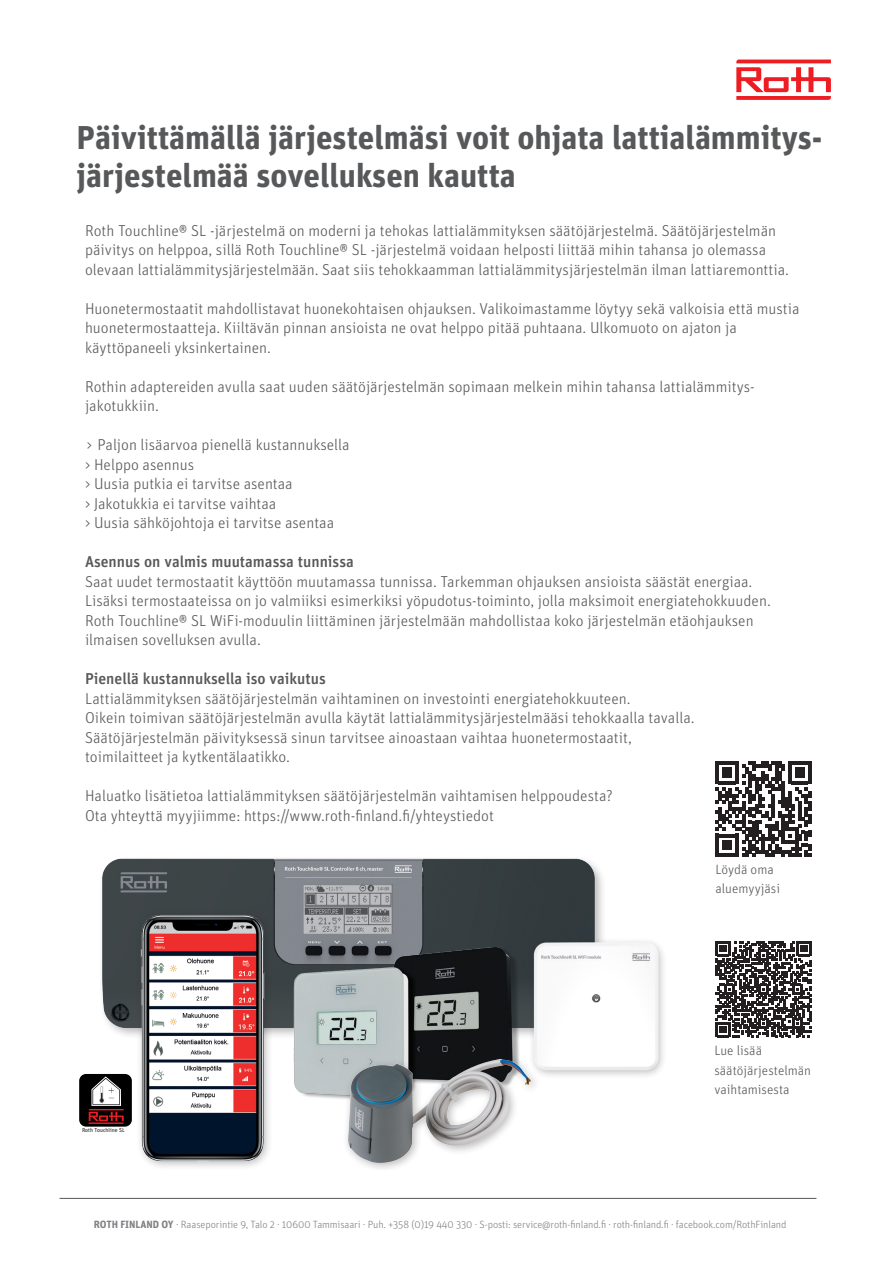
<style>
.page{position:relative;width:893px;height:1263px;background:#fff}
.page>*{position:absolute;margin:0;border:0;box-sizing:border-box;transform-origin:0 0}
.t1{font:700 33px/37px "Unit OT";color:#57585a}
.t2{font:300 15.75px/19.5px "Unit OT";color:#57585a}
.t3{font:500 15.75px "Unit OT";color:#57585a}
.t4{font:300 13.5px/19.5px "Unit OT";color:#57585a}
.t5{font:300 10.5px "Unit OT";letter-spacing:-.01em;color:#808285}
.t6{font:500 6px "Unit OT";letter-spacing:-.01em;color:#231f20}
.t7{font:5.7px "Unit OT";color:#231f20}
.s1{font-weight:700}
</style>
<div class="page">
<hr style="left:60px;top:1198px;width:756px;height:1px;background:#57585a">
<svg style="left:715px;top:761px;width:96px;height:96px"></svg>
<svg style="left:716px;top:941px;width:95px;height:96px"></svg>
<svg style="left:736px;top:60px;width:95px;height:40px"></svg>
<img style="left:102px;top:858px;width:501px;height:90px">
<img style="left:332px;top:948px;width:188px;height:151px">
<div style="left:342px;top:1053px;width:198px;height:116px;background:#231f20;opacity:.3"></div>
<img style="left:348px;top:1059px;width:183px;height:104px">
<img style="left:520px;top:928px;width:143px;height:167px">
<img style="left:79px;top:910px;width:253px;height:256px">
<p class="t1" style="left:77px;top:119px;width:747px">Päivittämällä järjestelmäsi voit ohjata lattialämmitys&shy;järjestelmää sovelluksen kautta</p>
<p class="t2" style="left:85px;top:221px;width:705px">Roth Touchline® SL -järjestelmä on moderni ja tehokas lattialämmityksen säätöjärjestelmä. Säätöjärjestelmän päivitys on helppoa, sillä Roth Touchline® SL -järjestelmä voidaan helposti liittää mihin tahansa jo olemassa olevaan lattialämmitysjärjestelmään. Saat siis tehokkaamman lattialämmitysjärjestelmän ilman lattiaremonttia.</p>
<p class="t2" style="left:85px;top:299px;width:716px">Huonetermostaatit mahdollistavat huonekohtaisen ohjauksen. Valikoimastamme löytyy sekä valkoisia että mustia huonetermostaatteja. Kiiltävän pinnan ansioista ne ovat helppo pitää puhtaana. Ulkomuoto on ajaton ja</p>
<p class="t2" style="left:85px;top:338px;width:187px">käyttöpaneeli yksinkertainen.</p>
<p class="t2" style="left:85px;top:377px;width:671px">Rothin adaptereiden avulla saat uuden säätöjärjestelmän sopimaan melkein mihin tahansa lattialämmitys-</p>
<p class="t2" style="left:85px;top:396px;width:75px">jakotukkiin.</p>
<p class="t2" style="left:97px;top:435px;width:254px">Paljon lisäarvoa pienellä kustannuksella</p>
<p class="t2" style="left:85px;top:455px;width:111px">&gt; Helppo asennus</p>
<p class="t2" style="left:85px;top:474px;width:209px">&gt; Uusia putkia ei tarvitse asentaa</p>
<p class="t2" style="left:85px;top:494px;width:193px">&gt; Jakotukkia ei tarvitse vaihtaa</p>
<p class="t2" style="left:85px;top:513px;width:251px">&gt; Uusia sähköjohtoja ei tarvitse asentaa</p>
<p class="t3" style="left:85px;top:552px;width:270px">Asennus on valmis muutamassa tunnissa</p>
<p class="t2" style="left:85px;top:572px;width:669px">Saat uudet termostaatit käyttöön muutamassa tunnissa. Tarkemman ohjauksen ansioista säästät energiaa.</p>
<p class="t2" style="left:85px;top:591px;width:687px">Lisäksi termostaateissa on jo valmiiksi esimerkiksi yöpudotus-toiminto, jolla maksimoit energiatehokkuuden.</p>
<p class="t2" style="left:85px;top:611px;width:670px">Roth Touchline® SL WiFi-moduulin liittäminen järjestelmään mahdollistaa koko järjestelmän etäohjauksen ilmaisen sovelluksen avulla.</p>
<p class="t3" style="left:85px;top:669px;width:242px">Pienellä kustannuksella iso vaikutus</p>
<p class="t2" style="left:85px;top:689px;width:547px">Lattialämmityksen säätöjärjestelmän vaihtaminen on investointi energiatehokkuuteen.</p>
<p class="t2" style="left:85px;top:708px;width:611px">Oikein toimivan säätöjärjestelmän avulla käytät lattialämmitysjärjestelmääsi tehokkaalla tavalla.</p>
<p class="t2" style="left:85px;top:728px;width:548px">Säätöjärjestelmän päivityksessä sinun tarvitsee ainoastaan vaihtaa huonetermostaatit,</p>
<p class="t2" style="left:85px;top:747px;width:206px">toimilaitteet ja kytkentälaatikko.</p>
<p class="t2" style="left:85px;top:786px;width:529px">Haluatko lisätietoa lattialämmityksen säätöjärjestelmän vaihtamisen helppoudesta?</p>
<p class="t2" style="left:85px;top:806px;width:410px">Ota yhteyttä myyjiimme: https://www.roth-finland.fi/yhteystiedot</p>
<p class="t4" style="left:715px;top:860px;width:60px">Löydä oma</p>
<p class="t4" style="left:715px;top:879px;width:66px">aluemyyjäsi</p>
<p class="t7" style="left:82px;top:1126px;width:44px">Roth Touchline SL</p>
<p class="t6" style="left:83px;top:1127px;width:47px">Roth Touchline<sup>®</sup> SL</p>
<p class="t4" style="left:714px;top:1041px;width:49px">Lue lisää</p>
<p class="t4" style="left:714px;top:1060px;width:98px">säätöjärjestelmän vaihtamisesta</p>
<p class="t5" style="left:94px;top:1218px;width:694px"><span class="s1">ROTH FINLAND OY</span> · Raaseporintie 9, Talo 2 · 10600 Tammisaari · Puh. +358 (0)19 440 330 · S-posti: service@roth-finland.fi · roth-finland.fi · facebook.com/RothFinland</p>
</div>
